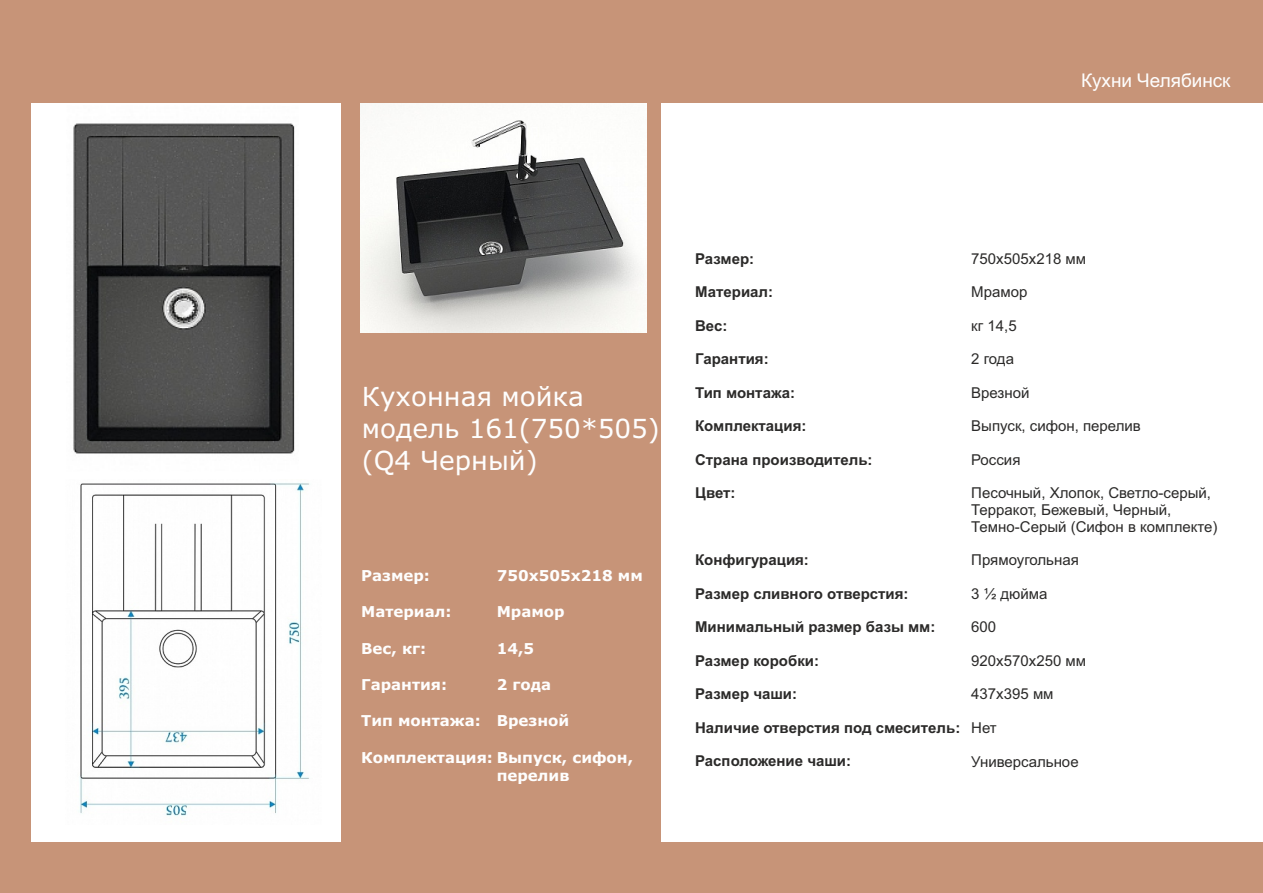
<style>
.page{position:relative;width:1263px;height:893px;background:#fff}
.page>*{position:absolute;margin:0;border:0;box-sizing:border-box;transform-origin:0 0}
.t1{font:26.25px/32px "Verdana";color:#fefefe}
.t2{font:18.9px "Arial";color:#fefefe}
.t3{font:700 15px "Arial";color:#2b2a29}
.t4{font:15px/16.8px "Arial";color:#2b2a29}
.t5{font:700 15px "Verdana";color:#fefefe}
</style>
<div class="page">
<div style="left:341px;top:0;width:320px;height:875px;background:#c79478"></div>
<div style="left:0;top:842px;width:1263px;height:51px;background:#c79478"></div>
<div style="left:0;top:0;width:31px;height:893px;background:#c79478"></div>
<img style="left:73px;top:123px;width:222px;height:331px">
<img style="left:360px;top:103px;width:286px;height:229px">
<img style="left:80px;top:483px;width:229px;height:333px">
<div style="left:0;top:0;width:1263px;height:103px;background:#c79478"></div>
<p class="t2" style="left:1081px;top:73px;width:151px">Кухни Челябинск</p>
<h1 class="t1" style="left:362px;top:383px;width:299px">Кухонная мойка модель 161(750*505) (Q4 Черный)</h1>
<p class="t5" style="left:361px;top:569px;width:70px">Размер:</p>
<p class="t5" style="left:361px;top:606px;width:92px">Материал:</p>
<p class="t5" style="left:361px;top:642px;width:66px">Вес, кг:</p>
<p class="t5" style="left:361px;top:678px;width:87px">Гарантия:</p>
<p class="t5" style="left:361px;top:715px;width:121px">Тип монтажа:</p>
<p class="t5" style="left:497px;top:569px;width:148px">750x505x218 мм</p>
<p class="t5" style="left:497px;top:606px;width:69px">Мрамор</p>
<p class="t5" style="left:497px;top:642px;width:39px">14,5</p>
<p class="t5" style="left:497px;top:678px;width:56px">2 года</p>
<p class="t5" style="left:497px;top:715px;width:74px">Врезной</p>
<p class="t5" style="left:361px;top:751px;width:273px">Комплектация: Выпуск, сифон,</p>
<p class="t5" style="left:497px;top:770px;width:74px">перелив</p>
<p class="t3" style="left:695px;top:253px;width:61px">Размер:</p>
<p class="t3" style="left:695px;top:286px;width:79px">Материал:</p>
<p class="t3" style="left:695px;top:320px;width:34px">Вес:</p>
<p class="t3" style="left:695px;top:353px;width:75px">Гарантия:</p>
<p class="t3" style="left:695px;top:387px;width:101px">Тип монтажа:</p>
<p class="t3" style="left:695px;top:420px;width:113px">Комплектация:</p>
<p class="t3" style="left:695px;top:454px;width:179px">Страна производитель:</p>
<p class="t3" style="left:695px;top:487px;width:42px">Цвет:</p>
<p class="t3" style="left:695px;top:554px;width:115px">Конфигурация:</p>
<p class="t3" style="left:695px;top:588px;width:215px">Размер сливного отверстия:</p>
<p class="t3" style="left:695px;top:621px;width:242px">Минимальный размер базы мм:</p>
<p class="t3" style="left:695px;top:655px;width:125px">Размер коробки:</p>
<p class="t3" style="left:695px;top:688px;width:103px">Размер чаши:</p>
<p class="t3" style="left:695px;top:722px;width:267px">Наличие отверстия под смеситель:</p>
<p class="t3" style="left:695px;top:755px;width:157px">Расположение чаши:</p>
<p class="t4" style="left:971px;top:251px;width:116px">750х505х218 мм</p>
<p class="t4" style="left:971px;top:285px;width:58px">Мрамор</p>
<p class="t4" style="left:971px;top:318px;width:47px">кг 14,5</p>
<p class="t4" style="left:971px;top:352px;width:44px">2 года</p>
<p class="t4" style="left:971px;top:386px;width:60px">Врезной</p>
<p class="t4" style="left:971px;top:419px;width:171px">Выпуск, сифон, перелив</p>
<p class="t4" style="left:971px;top:453px;width:51px">Россия</p>
<p class="t4" style="left:971px;top:486px;width:248px">Песочный, Хлопок, Светло-серый,<br>Терракот, Бежевый, Черный,<br>Темно-Серый (Сифон в комплекте)</p>
<p class="t4" style="left:971px;top:553px;width:109px">Прямоугольная</p>
<p class="t4" style="left:971px;top:587px;width:78px">3 ½ дюйма</p>
<p class="t4" style="left:971px;top:620px;width:27px">600</p>
<p class="t4" style="left:971px;top:654px;width:116px">920x570x250 мм</p>
<p class="t4" style="left:971px;top:687px;width:84px">437х395 мм</p>
<p class="t4" style="left:971px;top:721px;width:27px">Нет</p>
<p class="t4" style="left:971px;top:754px;width:109px">Универсальное</p>
</div>
